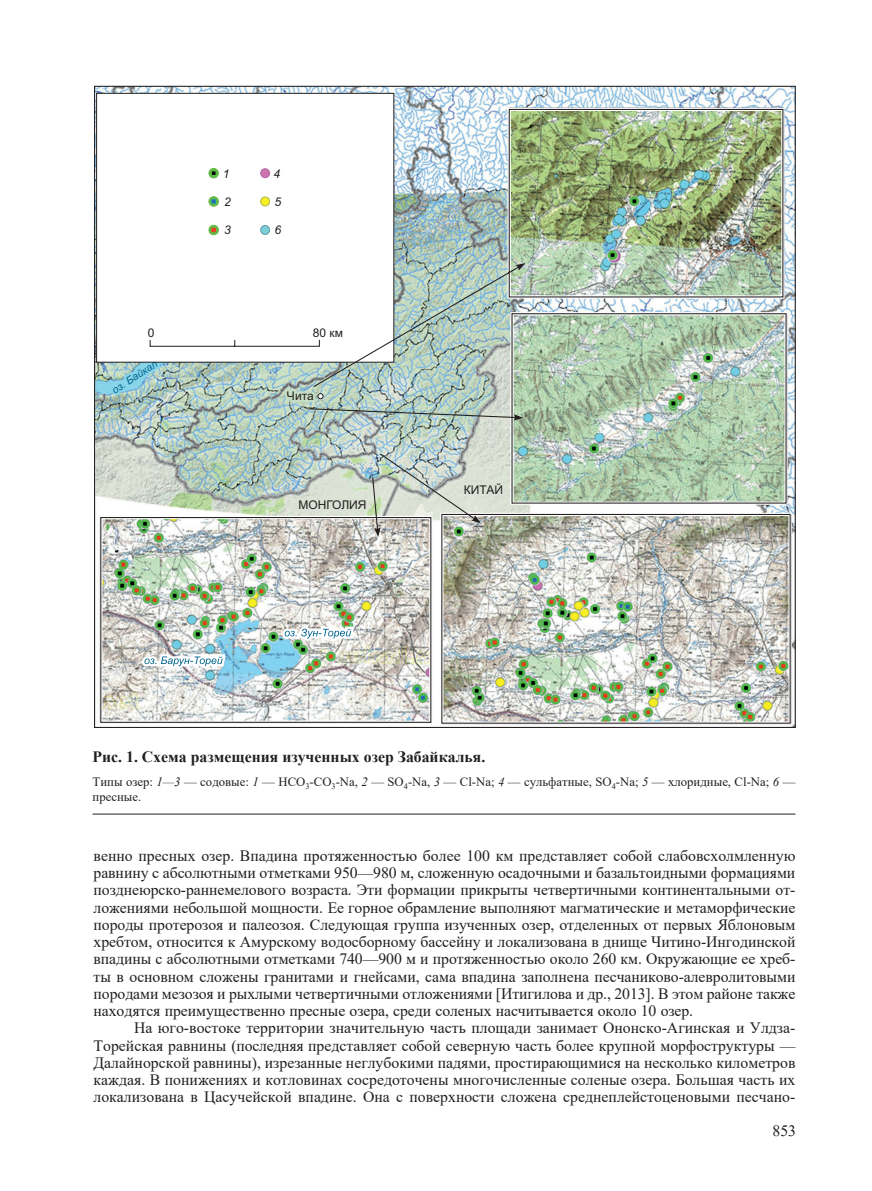
<style>
.page{position:relative;width:872px;height:1191px;background:#fff}
.page>*{position:absolute;margin:0;border:0;box-sizing:border-box;transform-origin:0 0}
.t1{font:15.75px/17.2px "Times New Roman";color:#231f20;text-align:justify}
.t2{font:700 15.75px "Times New Roman";color:#231f20}
.t3{font:12.75px/15px "Times New Roman";color:#231f20}
.t4{font:12px "Arial";color:#231f20}
.t5{font:italic 12px "Arial";color:#231f20}
.t6{font:italic 10.5px "Arial";color:#006490}
.s1{font-style:italic}
</style>
<div class="page">
<img style="left:96px;top:88px;width:697px;height:638px">
<svg style="left:285px;top:389px;width:23px;height:13px"></svg>
<svg style="left:111px;top:362px;width:49px;height:33px;background:#96c9d0"></svg>
<svg style="left:297px;top:498px;width:11px;height:14px"></svg>
<div style="left:97px;top:93px;width:297px;height:269px;background:#fff"></div>
<svg style="left:149px;top:339px;width:159px;height:8px"></svg>
<svg style="left:209px;top:168px;width:9px;height:10px"></svg>
<div style="left:209px;top:168px;width:10px;height:10px;border:1px solid #62bb46;border-radius:50%"></div>
<svg style="left:212px;top:171px;width:3px;height:4px"></svg>
<svg style="left:209px;top:197px;width:9px;height:9px"></svg>
<div style="left:209px;top:196px;width:10px;height:10px;border:1px solid #62bb46;border-radius:50%"></div>
<svg style="left:212px;top:200px;width:4px;height:3px"></svg>
<svg style="left:209px;top:225px;width:9px;height:10px"></svg>
<div style="left:209px;top:225px;width:10px;height:10px;border:1px solid #62bb46;border-radius:50%"></div>
<svg style="left:212px;top:228px;width:4px;height:4px"></svg>
<div style="left:261px;top:169px;width:8px;height:9px;background:#cc72ad;border-radius:50%"></div>
<div style="left:260px;top:168px;width:10px;height:10px;border:1px solid #b56aab;border-radius:50%"></div>
<div style="left:261px;top:197px;width:8px;height:9px;background:#f8ef24;border-radius:50%"></div>
<div style="left:260px;top:196px;width:10px;height:10px;border:1px solid #b4b84f;border-radius:50%"></div>
<div style="left:261px;top:225px;width:8px;height:9px;background:#7ccfd8;border-radius:50%"></div>
<div style="left:260px;top:225px;width:10px;height:10px;border:1px solid #629eaa;border-radius:50%"></div>
<div style="left:99px;top:516px;width:333px;height:208px;border:3px solid #fff"></div>
<div style="left:100px;top:517px;width:331px;height:206px;border:1px solid #231f20"></div>
<div style="left:440px;top:513px;width:351px;height:211px;border:3px solid #fff"></div>
<img style="left:308px;top:108px;width:476px;height:424px">
<svg style="left:513px;top:414px;width:10px;height:6px"></svg>
<svg style="left:515px;top:263px;width:10px;height:8px"></svg>
<svg style="left:471px;top:515px;width:10px;height:8px"></svg>
<svg style="left:374px;top:527px;width:6px;height:10px"></svg>
<svg style="left:142px;top:654px;width:83px;height:14px"></svg>
<svg style="left:282px;top:626px;width:72px;height:15px"></svg>
<hr style="left:93px;top:813px;width:702px;height:1px;background:#231f20">
<p class="t5" style="left:223px;top:166px;width:8px">1</p>
<p class="t5" style="left:224px;top:195px;width:8px">2</p>
<p class="t5" style="left:224px;top:223px;width:8px">3</p>
<p class="t5" style="left:273px;top:166px;width:8px">4</p>
<p class="t5" style="left:275px;top:195px;width:8px">5</p>
<p class="t5" style="left:275px;top:223px;width:8px">6</p>
<p class="t4" style="left:148px;top:326px;width:8px">0</p>
<p class="t4" style="left:313px;top:326px;width:32px">80 км</p>
<p class="t6" style="left:110px;top:386px;width:53px;rotate:-33deg">оз. Байкал</p>
<p class="t4" style="left:287px;top:389px;width:28px">Чита</p>
<p class="t4" style="left:298px;top:498px;width:70px">МОНГОЛИЯ</p>
<p class="t4" style="left:464px;top:482px;width:41px">КИТАЙ</p>
<p class="t2" style="left:93px;top:746px;width:394px">Рис. 1. Схема размещения изученных озер Забайкалья.</p>
<p class="t3" style="left:93px;top:773px;width:704px">Типы озер: <span class="s1">1—3</span> — содовые: <span class="s1">1</span> — НСО<sub>3</sub>-CO<sub>3</sub>-Na, <span class="s1">2</span> — SO<sub>4</sub>-Na, <span class="s1">3</span> — Cl-Na; <span class="s1">4</span> — сульфатные, SO<sub>4</sub>-Na; <span class="s1">5</span> — хлоридные, Cl-Na; <span class="s1">6</span> — пресные.</p>
<p class="t1" style="left:94px;top:846px;width:703px">венно пресных озер. Впадина протяженностью более 100 км представляет собой слабовсхолмленную равнину с абсолютными отметками 950—980 м, сложенную осадочными и базальтоидными формациями позднеюрско-раннемелового возраста. Эти формации прикрыты четвертичными континентальными от&shy;ложениями небольшой мощности. Ее горное обрамление выполняют магматические и метаморфические породы протерозоя и палеозоя. Следующая группа изученных озер, отделенных от первых Яблоновым хребтом, относится к Амурскому водосборному бассейну и локализована в днище Читино-Ингодинской впадины с абсолютными отметками 740—900 м и протяженностью около 260 км. Окружающие ее хреб&shy;ты в основном сложены гранитами и гнейсами, сама впадина заполнена песчаниково-алевролитовыми породами мезозоя и рыхлыми четвертичными отложениями [Итигилова и др., 2013]. В этом районе также находятся преимущественно пресные озера, среди соленых насчитывается около 10 озер.</p>
<p class="t1" style="left:94px;top:1019px;width:703px;text-indent:40px">На юго-востоке территории значительную часть площади занимает Ононско-Агинская и Улдза-Торейская равнины (последняя представляет собой северную часть более крупной морфоструктуры — Далайнорской равнины), изрезанные неглубокими падями, простирающимися на несколько километров каждая. В понижениях и котловинах сосредоточены многочисленные соленые озера. Большая часть их локализована в Цасучейской впадине. Она с поверхности сложена среднеплейстоценовыми песчано-</p>
<p class="t1" style="left:772px;top:1121px;width:25px">853</p>
</div>
